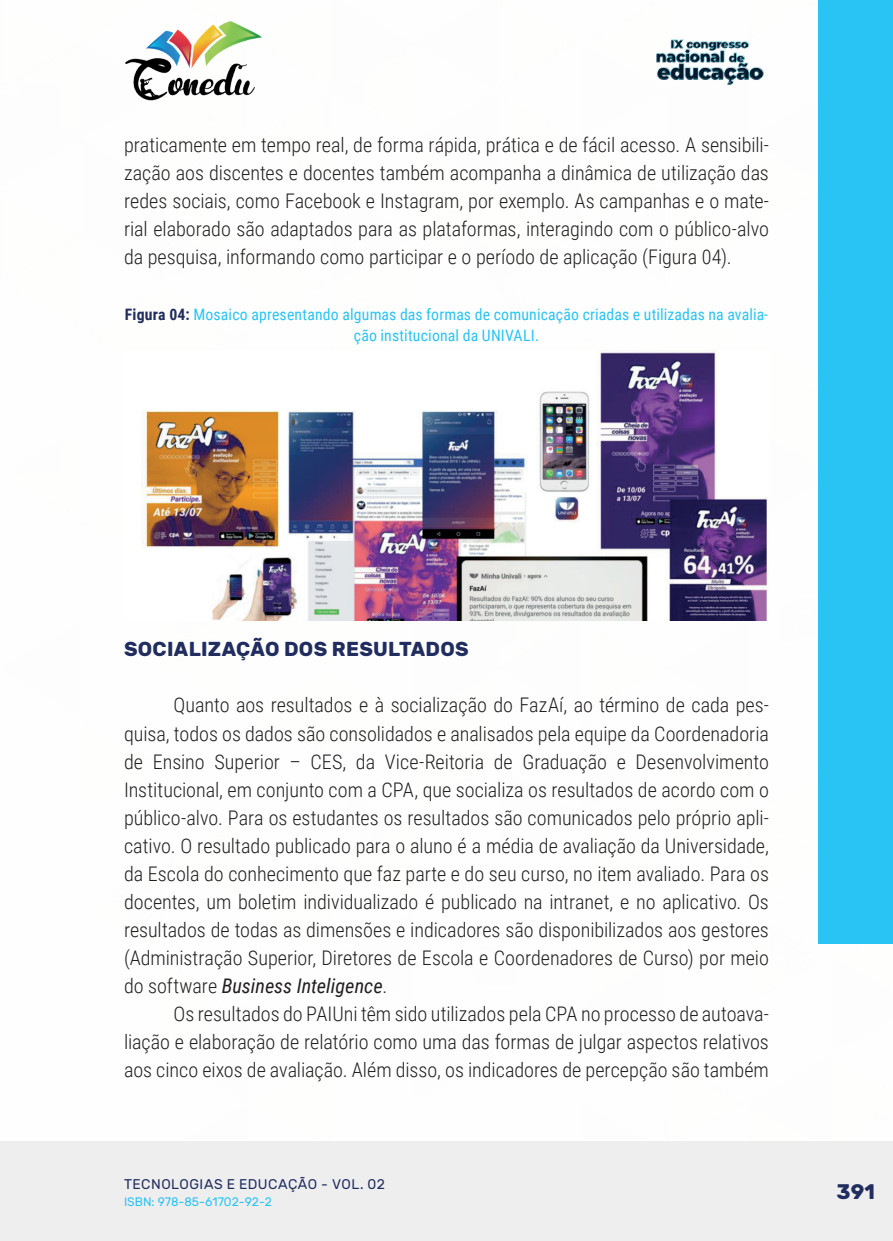
<style>
.page{position:relative;width:893px;height:1241px;background:#fff}
.page>*{position:absolute;margin:0;border:0;box-sizing:border-box;transform-origin:0 0}
.t1{font:700 21px "Rubik";color:#202d5e}
._9_CORPO{font:300 20.12px/28px "Roboto Condensed";color:#231f20;text-align:justify}
._11_SUBTITULO_2{font:700 20.12px "Rubik";letter-spacing:.015em;color:#202d5e}
._14_LEGENDAS{font:15.75px/21px "Roboto Condensed";letter-spacing:.01em;color:#29c4f3;text-align:center}
.t2{font:14px "Rubik";letter-spacing:.035em;color:#202d5e}
.t3{font:12.25px "Rubik";color:#29c4f3}
.s1{font-weight:700;color:#202d5e}
.s2{font-weight:400;font-style:italic}
</style>
<div class="page">
<div style="left:0;top:1141px;width:893px;height:99px;background:#eeeeef"></div>
<div style="left:819px;top:0;width:74px;height:943px;background:#29c4f3"></div>
<img style="left:125px;top:20px;width:137px;height:81px">
<img style="left:656px;top:39px;width:108px;height:46px">
<img style="left:141px;top:350px;width:628px;height:270px">
<p class="_9_CORPO" style="left:124px;top:130px;width:646px">praticamente em tempo real, de forma rápida, prática e de fácil acesso. A sensibili&shy;zação aos discentes e docentes também acompanha a dinâmica de utilização das redes sociais, como Facebook e Instagram, por exemplo. As campanhas e o mate&shy;rial elaborado são adaptados para as plataformas, interagindo com o público-alvo da pesquisa, informando como participar e o período de aplicação (Figura 04).</p>
<p class="_14_LEGENDAS" style="left:125px;top:303px;width:645px"><span class="s1">Figura 04:</span> Mosaico apresentando algumas das formas de comunicação criadas e utilizadas na avalia&shy;ção institucional da UNIVALI.</p>
<p class="_11_SUBTITULO_2" style="left:124px;top:637px;width:346px">SOCIALIZAÇÃO DOS RESULTADOS</p>
<p class="_9_CORPO" style="left:124px;top:690px;width:646px;text-indent:50px">Quanto aos resultados e à socialização do FazAí, ao término de cada pes&shy;quisa, todos os dados são consolidados e analisados pela equipe da Coordenadoria de Ensino Superior – CES, da Vice-Reitoria de Graduação e Desenvolvimento Institucional, em conjunto com a CPA, que socializa os resultados de acordo com o público-alvo. Para os estudantes os resultados são comunicados pelo próprio apli&shy;cativo. O resultado publicado para o aluno é a média de avaliação da Universidade, da Escola do conhecimento que faz parte e do seu curso, no item avaliado. Para os docentes, um boletim individualizado é publicado na intranet, e no aplicativo. Os resultados de todas as dimensões e indicadores são disponibilizados aos gestores (Administração Superior, Diretores de Escola e Coordenadores de Curso) por meio do software <span class="s2">Business Inteligence</span>.</p>
<p class="_9_CORPO" style="left:124px;top:998px;width:646px;text-indent:50px">Os resultados do PAIUni têm sido utilizados pela CPA no processo de autoava&shy;liação e elaboração de relatório como uma das formas de julgar aspectos relativos aos cinco eixos de avaliação. Além disso, os indicadores de percepção são também</p>
<p class="t2" style="left:124px;top:1175px;width:263px">TECNOLOGIAS E EDUCAÇÃO - VOL. 02</p>
<p class="t3" style="left:124px;top:1194px;width:150px">ISBN: 978-85-61702-92-2</p>
<p class="t1" style="left:837px;top:1179px;width:40px">391</p>
</div>
